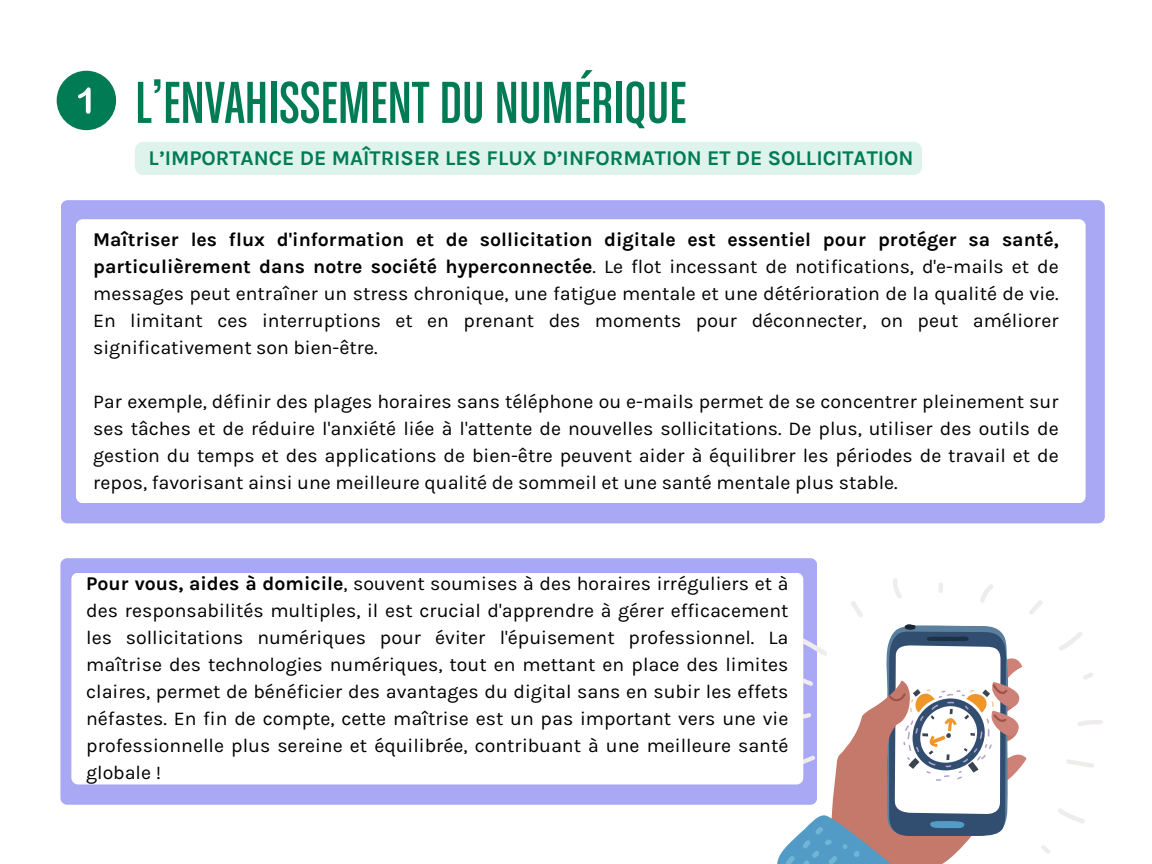
<style>
.page{position:relative;width:1152px;height:864px;background:#fff}
.page>*{position:absolute;margin:0;border:0;box-sizing:border-box;transform-origin:0 0}
.t1{font:63px "Chalet Comprime Cologne Eighty";color:#007b54}
.t2{font:700 21px "Karla";color:#007b54}
.t3{font:19.5px/27px "Karla";color:#000;text-align:justify}
.s1{font-weight:700}
</style>
<div class="page">
<div style="left:57px;top:71px;width:59px;height:59px;background:#007b54;border-radius:50%"></div>
<svg style="left:78px;top:87px;width:13px;height:27px"></svg>
<div style="left:61px;top:200px;width:1044px;height:323px;background:#a9a8f4;border-radius:7px"></div>
<div style="left:76px;top:219px;width:1009px;height:284px;background:#fff;border-radius:7px"></div>
<div style="left:135px;top:142px;width:787px;height:33px;background:#ddf3ec"></div>
<div style="left:60px;top:558px;width:757px;height:247px;background:#a9a8f4;border-radius:7px"></div>
<svg style="left:1059px;top:632px;width:23px;height:19px"></svg>
<svg style="left:1066px;top:759px;width:28px;height:9px"></svg>
<svg style="left:1077px;top:720px;width:26px;height:6px"></svg>
<svg style="left:1058px;top:808px;width:26px;height:15px"></svg>
<svg style="left:1083px;top:673px;width:10px;height:7px"></svg>
<svg style="left:770px;top:578px;width:280px;height:286px"></svg>
<div style="left:71px;top:573px;width:732px;height:211px;background:#fff;border-radius:7px"></div>
<h2 class="t1" style="left:135px;top:79px;width:553px">L’ENVAHISSEMENT DU NUMÉRIQUE</h2>
<h3 class="t2" style="left:149px;top:146px;width:767px">L’IMPORTANCE DE MAÎTRISER LES FLUX D’INFORMATION ET DE SOLLICITATION</h3>
<p class="t3" style="left:93px;top:226px;width:967px"><span class="s1">Maîtriser les flux d'information et de sollicitation digitale est essentiel pour protéger sa santé, particulièrement dans notre société hyperconnectée</span>. Le flot incessant de notifications, d'e-mails et de messages peut entraîner un stress chronique, une fatigue mentale et une détérioration de la qualité de vie.<br>En limitant ces interruptions et en prenant des moments pour déconnecter, on peut améliorer significativement son bien-être.</p>
<h1 class="t3" style="left:93px;top:388px;width:967px">Par exemple, définir des plages horaires sans téléphone ou e-mails permet de se concentrer pleinement sur ses tâches et de réduire l'anxiété liée à l'attente de nouvelles sollicitations. De plus, utiliser des outils de gestion du temps et des applications de bien-être peuvent aider à équilibrer les périodes de travail et de repos, favorisant ainsi une meilleure qualité de sommeil et une santé mentale plus stable.</h1>
<h3 class="t3" style="left:86px;top:570px;width:704px"><span class="s1">Pour vous, aides à domicile</span>, souvent soumises à des horaires irréguliers et à des responsabilités multiples, il est crucial d'apprendre à gérer efficacement les sollicitations numériques pour éviter l'épuisement professionnel. La maîtrise des technologies numériques, tout en mettant en place des limites claires, permet de bénéficier des avantages du digital sans en subir les effets néfastes. En fin de compte, cette maîtrise est un pas important vers une vie professionnelle plus sereine et équilibrée, contribuant à une meilleure santé globale !</h3>
</div>
